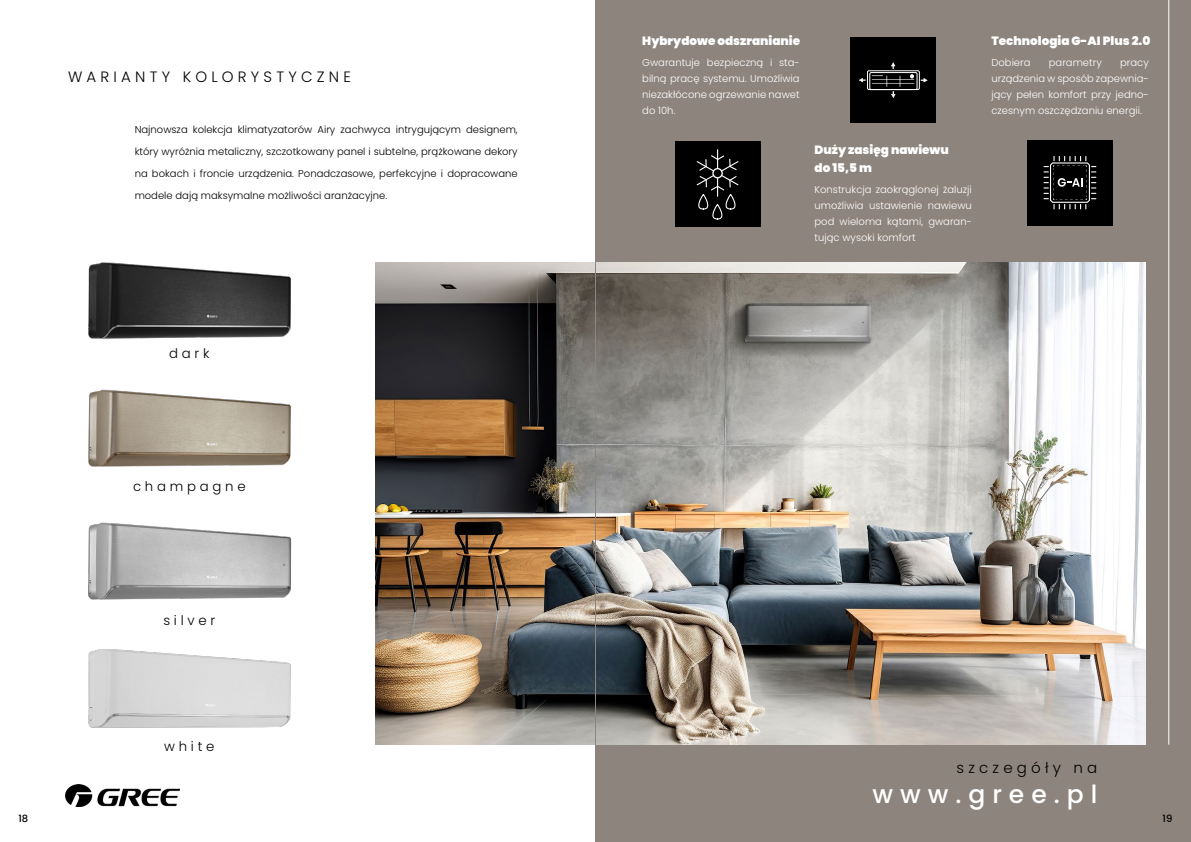
<style>
.page{position:relative;width:1191px;height:842px;background:#fff}
.page>*{position:absolute;margin:0;border:0;box-sizing:border-box;transform-origin:0 0}
.t1{font:500 25px "Poppins";letter-spacing:.28em;color:#fff}
.t2{font:300 15px "Poppins";letter-spacing:.28em;color:#000}
.t3{font:300 13.3px "Poppins";letter-spacing:.28em;color:#000}
.t4{font:900 12px/18px "Poppins";color:#fff}
.t5{font:300 10px/16px "Poppins";color:#fff;text-align:justify}
.t6{font:300 10px "Poppins";color:#000}
.t7{font:500 10px "Poppins";color:#000}
</style>
<div class="page">
<div style="left:595px;top:0;width:596px;height:842px;background:#8d847d"></div>
<div style="left:850px;top:37px;width:86px;height:86px;background:#000"></div>
<div style="left:867px;top:70px;width:52px;height:20px;border:1px solid #fff"></div>
<div style="left:869px;top:72px;width:48px;height:18px;border:1px solid #fff"></div>
<svg style="left:859px;top:78px;width:6px;height:4px"></svg>
<svg style="left:920px;top:78px;width:7px;height:4px"></svg>
<svg style="left:871px;top:62px;width:43px;height:36px"></svg>
<div style="left:1027px;top:140px;width:86px;height:86px;background:#000"></div>
<svg style="left:1043px;top:156px;width:53px;height:53px"></svg>
<div style="left:675px;top:141px;width:85px;height:86px;background:#000"></div>
<svg style="left:696px;top:149px;width:43px;height:71px"></svg>
<img style="left:376px;top:263px;width:769px;height:482px">
<img style="left:88px;top:262px;width:203px;height:77px">
<img style="left:88px;top:389px;width:203px;height:77px">
<img style="left:88px;top:650px;width:203px;height:77px">
<img style="left:65px;top:784px;width:114px;height:23px">
<hr style="left:595px;top:32px;width:1px;height:810px;background:#8d847d">
<hr style="left:1168px;top:0;width:1px;height:745px;background:#fff">
<img style="left:88px;top:523px;width:204px;height:77px">
<h2 class="t2" style="left:68px;top:68px;width:284px">WARIANTY KOLORYSTYCZNE</h2>
<p class="t6" style="left:135px;top:124px;width:384px">Najnowsza kolekcja klimatyzatorów Airy zachwyca intrygującym designem,</p>
<p class="t6" style="left:135px;top:146px;width:384px">który wyróżnia metaliczny, szczotkowany panel i subtelne, prążkowane dekory</p>
<p class="t6" style="left:135px;top:168px;width:384px">na bokach i froncie urządzenia. Ponadczasowe, perfekcyjne i dopracowane</p>
<p class="t6" style="left:135px;top:190px;width:254px">modele dają maksymalne możliwości aranżacyjne.</p>
<h3 class="t3" style="left:169px;top:345px;width:42px">dark</h3>
<h3 class="t3" style="left:133px;top:478px;width:114px">champagne</h3>
<h3 class="t3" style="left:163px;top:612px;width:53px">silver</h3>
<h3 class="t3" style="left:164px;top:738px;width:52px">white</h3>
<p class="t4" style="left:642px;top:32px;width:159px">Hybrydowe odszranianie</p>
<p class="t5" style="left:642px;top:54px;width:159px">Gwarantuje bezpieczną i sta&shy;bilną pracę systemu. Umożliwia niezakłócone ogrzewanie nawet do 10h.</p>
<p class="t4" style="left:814px;top:141px;width:136px">Duży zasięg nawiewu do 15,5 m</p>
<p class="t5" style="left:814px;top:182px;width:159px">Konstrukcja zaokrąglonej żaluzji umożliwia ustawienie nawiewu pod wieloma kątami, gwaran&shy;tując wysoki komfort</p>
<p class="t4" style="left:991px;top:32px;width:160px">Technologia G-AI Plus 2.0</p>
<p class="t5" style="left:991px;top:54px;width:41px">Dobiera</p>
<p class="t5" style="left:1048px;top:54px;width:54px">parametry</p>
<p class="t5" style="left:991px;top:54px;width:159px;text-indent:129px">pracy urządzenia w sposób zapewnia&shy;jący pełen komfort przy jedno&shy;czesnym oszczędzaniu energii.</p>
<h2 class="t2" style="left:956px;top:759px;width:142px">szczegóły na</h2>
<h1 class="t1" style="left:872px;top:779px;width:226px">www.gree.pl</h1>
<p class="t7" style="left:18px;top:813px;width:11px">18</p>
<p class="t7" style="left:1162px;top:813px;width:11px">19</p>
</div>
